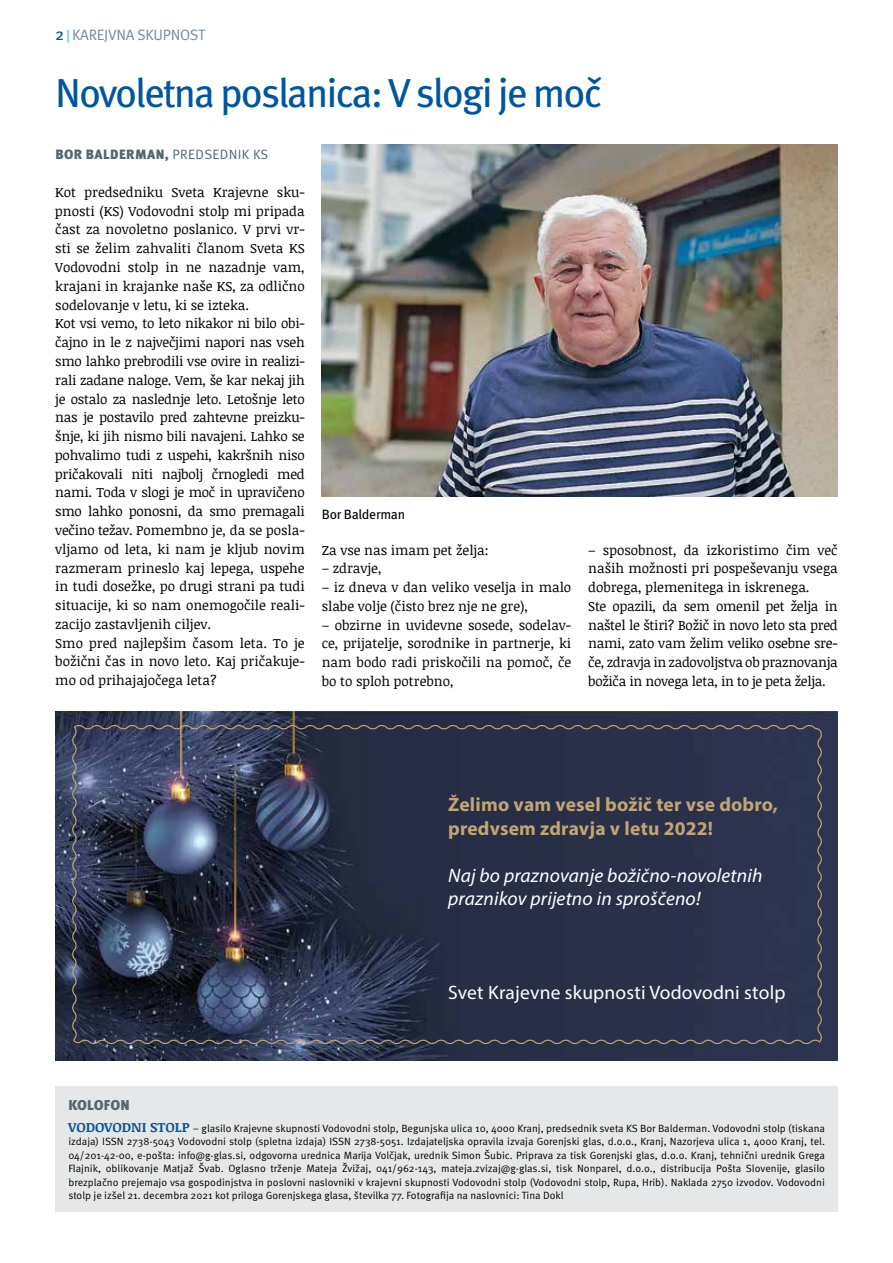
<style>
.page{position:relative;width:893px;height:1263px;background:#fff}
.page>*{position:absolute;margin:0;border:0;box-sizing:border-box;transform-origin:0 0}
.t1{font:40.5px "Meta Pro";letter-spacing:-.055em;color:#00569e}
.t2{font:italic 19.5px/23.4px "Myriad Pro";letter-spacing:.01em;color:#fff}
.t3{font:700 19.5px/23.4px "Myriad Pro";letter-spacing:.01em;color:#c1a573}
.t4{font:19.5px "Myriad Pro";letter-spacing:.01em;color:#fff}
.t5{font:15px "Meta Pro";letter-spacing:-.02em;color:#748a96}
.t6{font:900 14.25px "Meta Pro";letter-spacing:.01em;color:#546670}
.t7{font:13.5px/18.8px "Noticia Text";color:#000}
.t8{font:13.5px/18.8px "Noticia Text";letter-spacing:-.02em;color:#000}
.t9{font:900 13.5px "Meta Pro";letter-spacing:.03em;color:#546670}
.t10{font:13.5px "Meta Pro";letter-spacing:-.02em;color:#000}
.t11{font:10.5px/13.5px "Meta Pro";letter-spacing:-.005em;color:#000;text-align:justify}
.s1{font-size:16.5px;color:#00569e}
.s2{font-size:13.5px;color:#00afed}
.s3{font-weight:400}
.s4{font-family:"Noticia Text";font-weight:700;font-size:13.5px;color:#00569e}
</style>
<div class="page">
<div style="left:56px;top:1086px;width:782px;height:126px;background:#e6e7e8"></div>
<img style="left:322px;top:145px;width:516px;height:351px">
<img style="left:55px;top:711px;width:783px;height:349px">
<svg style="left:71px;top:723px;width:752px;height:323px;background:#2f354c"></svg>
<p class="t5" style="left:55px;top:25px;width:151px"><span class="s1">2</span> <span class="s2">|</span> KAREJVNA SKUPNOST</p>
<h1 class="t1" style="left:55px;top:67px;width:548px">Novoletna poslanica: V slogi je moč</h1>
<p class="t9" style="left:55px;top:146px;width:215px">BOR BALDERMAN, <span class="s3">PREDSEDNIK KS</span></p>
<p class="t7" style="left:55px;top:182px;width:251px">Kot predsedniku Sveta Krajevne sku&shy;pnosti (KS) Vodovodni stolp mi pripada čast za novoletno poslanico. V prvi vr&shy;sti se želim zahvaliti članom Sveta KS Vodovodni stolp in ne nazadnje vam, krajani in krajanke naše KS, za odlično sodelovanje v letu, ki se izteka.<br>Kot vsi vemo, to leto nikakor ni bilo obi&shy;čajno in le z največjimi napori nas vseh smo lahko prebrodili vse ovire in realizi&shy;rali zadane naloge. Vem, še kar nekaj jih je ostalo za naslednje leto. Letošnje leto nas je postavilo pred zahtevne preizku&shy;šnje, ki jih nismo bili navajeni. Lahko se pohvalimo tudi z uspehi, kakršnih niso pričakovali niti najbolj črnogledi med nami. Toda v slogi je moč in upravičeno smo lahko ponosni, da smo premagali večino težav. Pomembno je, da se posla&shy;vljamo od leta, ki nam je kljub novim razmeram prineslo kaj lepega, uspehe in tudi dosežke, po drugi strani pa tudi situacije, ki so nam onemogočile reali&shy;zacijo zastavljenih ciljev.<br>Smo pred najlepšim časom leta. To je božični čas in novo leto. Kaj pričakuje&shy;mo od prihajajočega leta?</p>
<p class="t10" style="left:322px;top:505px;width:85px">Bor Balderman</p>
<p class="t7" style="left:322px;top:540px;width:169px">Za vse nas imam pet želja:</p>
<p class="t7" style="left:322px;top:559px;width:61px">– zdravje,</p>
<p class="t7" style="left:322px;top:577px;width:251px">– iz dneva v dan veliko veselja in malo slabe volje (čisto brez nje ne gre),</p>
<p class="t7" style="left:322px;top:615px;width:251px;text-align:justify">– obzirne in uvidevne sosede, sodelav&shy;ce, prijatelje, sorodnike in partnerje, ki nam bodo radi priskočili na pomoč, če bo to sploh potrebno,</p>
<p class="t8" style="left:588px;top:540px;width:251px">– sposobnost, da izkoristimo čim več naših možnosti pri pospeševanju vsega dobrega, plemenitega in iskrenega.<br>Ste opazili, da sem omenil pet želja in naštel le štiri? Božič in novo leto sta pred nami, zato vam želim veliko osebne sre&shy;če, zdravja in zadovoljstva ob praznovanja božiča in novega leta, in to je peta želja.</p>
<h2 class="t3" style="left:448px;top:792px;width:331px">Želimo vam vesel božič ter vse dobro, predvsem zdravja v letu 2022!</h2>
<h2 class="t2" style="left:448px;top:863px;width:316px">Naj bo praznovanje božično-novoletnih praznikov prijetno in sproščeno!</h2>
<h2 class="t4" style="left:448px;top:980px;width:339px">Svet Krajevne skupnosti Vodovodni stolp</h2>
<p class="t6" style="left:68px;top:1095px;width:63px">KOLOFON</p>
<p class="t11" style="left:68px;top:1121px;width:758px"><span class="s4">VODOVODNI STOLP</span> – glasilo Krajevne skupnosti Vodovodni stolp, Begunjska ulica 10, 4000 Kranj, predsednik sveta KS Bor Balderman. Vodovodni stolp (tiskana izdaja) ISSN 2738-5043 Vodovodni stolp (spletna izdaja) ISSN 2738-5051. Izdajateljska opravila izvaja Gorenjski glas, d.o.o., Kranj, Nazorjeva ulica 1, 4000 Kranj, tel.<br>04/201-42-00, e-pošta: info@g-glas.si, odgovorna urednica Marija Volčjak, urednik Simon Šubic. Priprava za tisk Gorenjski glas, d.o.o. Kranj, tehnični urednik Grega Flajnik, oblikovanje Matjaž Švab. Oglasno trženje Mateja Žvižaj, 041/962-143, mateja.zvizaj@g-glas.si, tisk Nonparel, d.o.o., distribucija Pošta Slovenije, glasilo brezplačno prejemajo vsa gospodinjstva in poslovni naslovniki v krajevni skupnosti Vodovodni stolp (Vodovodni stolp, Rupa, Hrib). Naklada 2750 izvodov. Vodovodni stolp je izšel 21. decembra 2021 kot priloga Gorenjskega glasa, številka 77. Fotografija na naslovnici: Tina Dokl</p>
</div>
